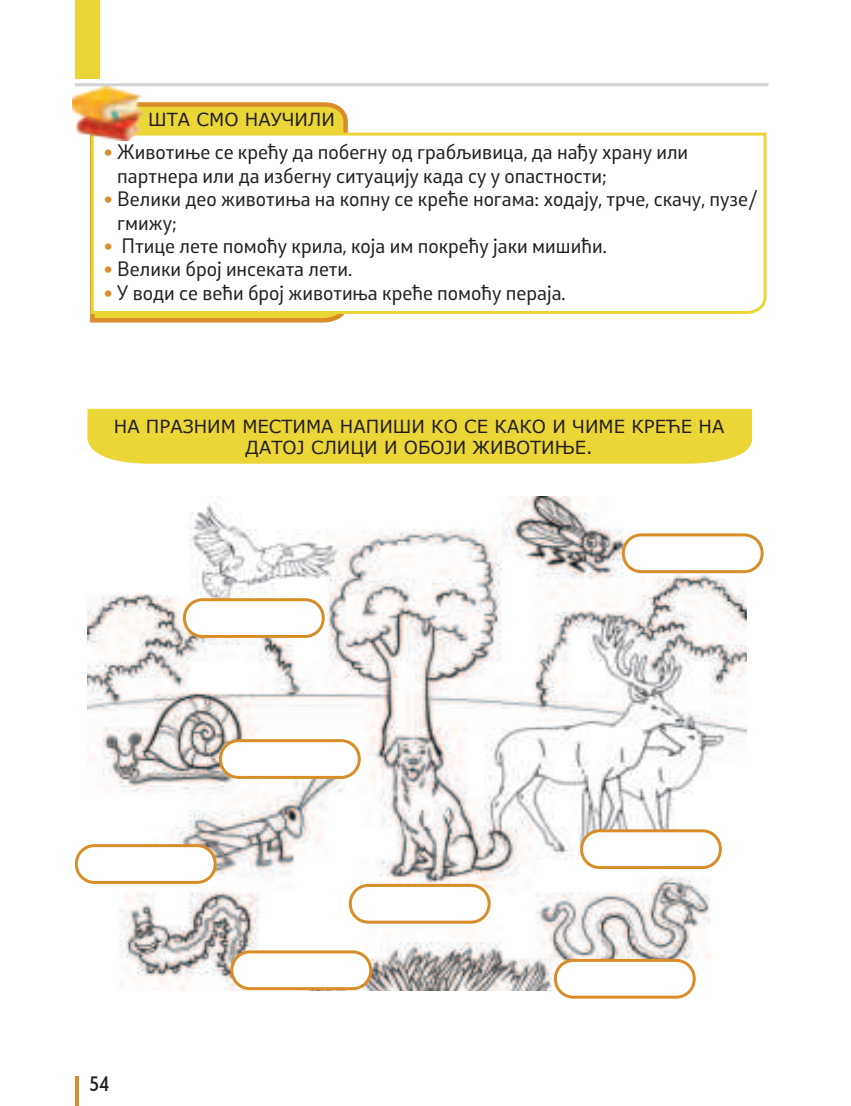
<style>
.page{position:relative;width:851px;height:1106px;background:#fff}
.page>*{position:absolute;margin:0;border:0;box-sizing:border-box;transform-origin:0 0}
.t1{font:19.5px/23.4px "Stobi Sans";color:#231f20}
.t2{font:500 19.5px "Skola Sans Cn";color:#231f20}
.t3{font:18px/21.6px "Verdana";color:#231f20;text-align:center}
.s1{font-family:"Mac Castle";font-size:18px;color:#d98d28}
</style>
<div class="page">
<hr style="left:75px;top:83px;width:693px;height:3px;background:#d1d2d4">
<div style="left:75px;top:0;width:25px;height:79px;background:#ebd537"></div>
<hr style="left:75px;top:1076px;width:3px;height:30px;background:#d98d28">
<svg style="left:90px;top:102px;width:258px;height:221px;background:#e6c33b"></svg>
<svg style="left:90px;top:131px;width:677px;height:184px"></svg>
<img style="left:72px;top:86px;width:71px;height:54px">
<div style="left:87px;top:409px;width:664px;height:55px;background:#ebd537"></div>
<img style="left:87px;top:497px;width:659px;height:493px">
<div style="left:623px;top:535px;width:139px;height:36px;background:#fff;border-radius:18px"></div>
<div style="left:621px;top:533px;width:142px;height:40px;border:3px solid #d98d28;border-radius:18px"></div>
<div style="left:184px;top:599px;width:139px;height:37px;background:#fff;border-radius:18px"></div>
<div style="left:183px;top:598px;width:142px;height:40px;border:3px solid #d98d28;border-radius:18px"></div>
<div style="left:220px;top:740px;width:139px;height:37px;background:#fff;border-radius:18px"></div>
<div style="left:219px;top:739px;width:141px;height:40px;border:3px solid #d98d28;border-radius:18px"></div>
<div style="left:350px;top:885px;width:139px;height:37px;background:#fff;border-radius:18px"></div>
<div style="left:349px;top:884px;width:141px;height:39px;border:3px solid #d98d28;border-radius:18px"></div>
<div style="left:555px;top:960px;width:139px;height:37px;background:#fff;border-radius:18px"></div>
<div style="left:554px;top:958px;width:141px;height:40px;border:3px solid #d98d28;border-radius:18px"></div>
<div style="left:581px;top:830px;width:139px;height:37px;background:#fff;border-radius:18px"></div>
<div style="left:580px;top:829px;width:141px;height:40px;border:3px solid #d98d28;border-radius:18px"></div>
<div style="left:232px;top:951px;width:138px;height:37px;background:#fff;border-radius:18px"></div>
<div style="left:230px;top:950px;width:142px;height:40px;border:3px solid #d98d28;border-radius:18px"></div>
<div style="left:76px;top:845px;width:139px;height:37px;background:#fff;border-radius:18px"></div>
<div style="left:75px;top:844px;width:142px;height:40px;border:3px solid #d98d28;border-radius:18px"></div>
<p class="t3" style="left:148px;top:108px;width:188px">ШТА СМО НАУЧИЛИ</p>
<p class="t1" style="left:117px;top:140px;width:572px;text-indent:-13px"><span class="s1">•</span> Животиње се крећу да побегну од грабљивица, да нађу храну или партнера или да избегну ситуацију када су у опастности;</p>
<p class="t1" style="left:117px;top:187px;width:642px;text-indent:-13px"><span class="s1">•</span> Велики део животиња на копну се креће ногама: ходају, трче, скачу, пузе/ гмижу;</p>
<p class="t1" style="left:104px;top:233px;width:504px"><span class="s1">•</span> Птице лете помоћу крила, која им покрећу јаки мишићи.</p>
<p class="t1" style="left:104px;top:257px;width:250px"><span class="s1">•</span> Велики број инсеката лети.</p>
<p class="t1" style="left:104px;top:280px;width:463px"><span class="s1">•</span> У води се већи број животиња креће помоћу пераја.</p>
<p class="t3" style="left:114px;top:415px;width:612px">НА ПРАЗНИМ МЕСТИМА НАПИШИ КО СЕ КАКО И ЧИМЕ КРЕЋЕ НА<br>ДАТОЈ СЛИЦИ И ОБОЈИ ЖИВОТИЊЕ.</p>
<p class="t2" style="left:89px;top:1072px;width:21px">54</p>
</div>
